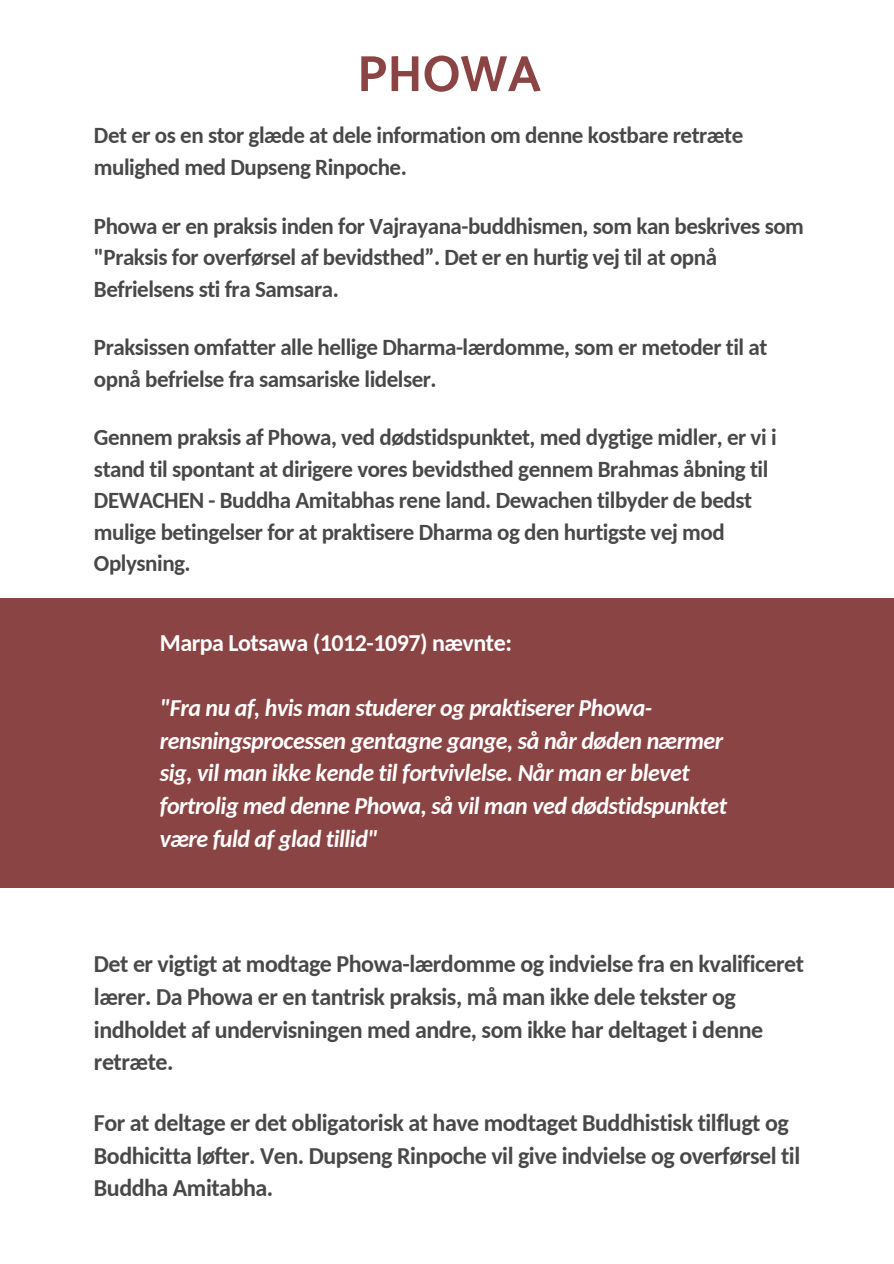
<style>
.page{position:relative;width:894px;height:1264px;background:#fff}
.page>*{position:absolute;margin:0;border:0;box-sizing:border-box;transform-origin:0 0}
.t1{font:700 51px "Catamaran";color:#8b4444}
.t2{font:700 24px/32.7px "Carlito";letter-spacing:-.02em;color:#484848}
.t3{font:italic 700 24px/32.7px "Carlito";letter-spacing:-.02em;color:#fff}
.t4{font:700 24px "Carlito";letter-spacing:-.02em;color:#fff}
.t5{font:700 22.95px/31.5px "Carlito";letter-spacing:-.02em;color:#484848}
</style>
<div class="page">
<div style="left:0;top:598px;width:893px;height:290px;background:#8b4444"></div>
<h1 class="t1" style="left:357px;top:44px;width:186px">PHOWA</h1>
<p class="t5" style="left:94px;top:122px;width:650px">Det er os en stor glæde at dele information om denne kostbare retræte mulighed med Dupseng Rinpoche.</p>
<p class="t5" style="left:94px;top:212px;width:711px">Phowa er en praksis inden for Vajrayana-buddhismen, som kan beskrives som "Praksis for overførsel af bevidsthed”. Det er en hurtig vej til at opnå<br>Befrielsens sti fra Samsara.</p>
<p class="t5" style="left:94px;top:333px;width:674px">Praksissen omfatter alle hellige Dharma-lærdomme, som er metoder til at opnå befrielse fra samsariske lidelser.</p>
<p class="t5" style="left:94px;top:423px;width:684px">Gennem praksis af Phowa, ved dødstidspunktet, med dygtige midler, er vi i stand til spontant at dirigere vores bevidsthed gennem Brahmas åbning til DEWACHEN - Buddha Amitabhas rene land. Dewachen tilbyder de bedst mulige betingelser for at praktisere Dharma og den hurtigste vej mod Oplysning.</p>
<p class="t4" style="left:160px;top:632px;width:353px">Marpa Lotsawa (1012-1097) nævnte:</p>
<p class="t3" style="left:160px;top:693px;width:568px">"Fra nu af, hvis man studerer og praktiserer Phowa&shy;rensningsprocessen gentagne gange, så når døden nærmer sig, vil man ikke kende til fortvivlelse. Når man er blevet fortrolig med denne Phowa, så vil man ved dødstidspunktet være fuld af glad tillid"</p>
<p class="t2" style="left:94px;top:949px;width:711px">Det er vigtigt at modtage Phowa-lærdomme og indvielse fra en kvalificeret lærer. Da Phowa er en tantrisk praksis, må man ikke dele tekster og indholdet af undervisningen med andre, som ikke har deltaget i denne retræte.</p>
<p class="t2" style="left:94px;top:1108px;width:707px">For at deltage er det obligatorisk at have modtaget Buddhistisk tilflugt og<br>Bodhicitta løfter. Ven. Dupseng Rinpoche vil give indvielse og overførsel til<br>Buddha Amitabha.</p>
</div>
